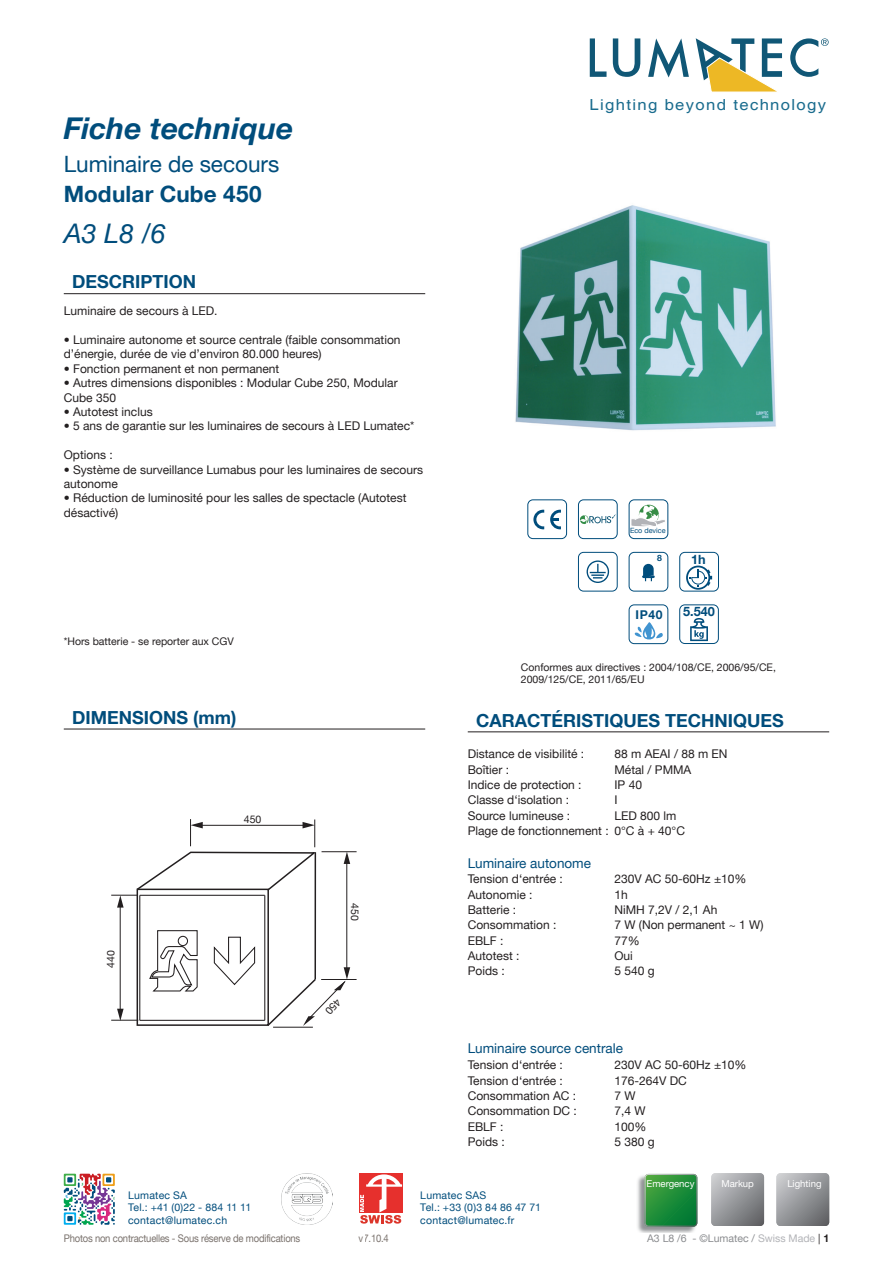
<style>
.page{position:relative;width:893px;height:1263px;background:#fff}
.page>*{position:absolute;margin:0;border:0;box-sizing:border-box;transform-origin:0 0}
.t1{font:italic 700 30px "Helvetica Neue";color:#004d7c}
.t2{font:italic 27px "Helvetica Neue";color:#004d7c}
.t3{font:22.5px "Helvetica Neue";color:#004d7c}
.t4{font:700 22.5px "Helvetica Neue";letter-spacing:.01em;color:#004d7c}
.t5{font:700 18px "Helvetica Neue";color:#004d7c}
.t6{font:15.3px "Helvetica";letter-spacing:.08em;color:#1a6c8e;scale:1.09 1}
.t7{font:13.5px "Helvetica Neue";color:#004d7c}
.t8{font:700 12.75px "Helvetica Neue";color:#004d7c}
.t9{font:700 12.15px "Helvetica Neue";color:#004d7c}
.t10{font:12px/14.4px "Helvetica Neue";color:#231f20}
.t11{font:10.5px/12.6px "Helvetica Neue";color:#231f20}
.t12{font:10.5px/12px "Helvetica Neue";letter-spacing:.02em;color:#004d7c}
.t13{font:10.5px "Helvetica Neue";letter-spacing:-.02em;color:#79716c;scale:.9 1}
.t14{font:10.5px "Helvetica Neue";color:#8a8c8f}
.t15{font:9.6px "Helvetica Neue";color:#fff}
.t16{font:700 8.7px "Helvetica Neue";color:#004d7c}
.t17{font:7.2px "Helvetica Neue";color:#004d7c}
.s1{color:#b2b3b7}
.s2{color:#231f20}
.s3{font-weight:700;color:#231f20}
</style>
<div class="page">
<hr style="left:64px;top:293px;width:361px;height:1px;background:#231f20">
<img style="left:515px;top:205px;width:261px;height:226px">
<div style="left:527px;top:499px;width:40px;height:40px;border:1px solid #004d7c;border-radius:5px"></div>
<svg style="left:533px;top:510px;width:11px;height:19px"></svg>
<svg style="left:550px;top:510px;width:11px;height:19px"></svg>
<div style="left:578px;top:499px;width:40px;height:40px;border:1px solid #004d7c;border-radius:5px"></div>
<svg style="left:579px;top:514px;width:37px;height:11px"></svg>
<div style="left:629px;top:499px;width:39px;height:40px;border:1px solid #004d7c;border-radius:5px"></div>
<svg style="left:630px;top:505px;width:37px;height:23px"></svg>
<div style="left:578px;top:552px;width:40px;height:39px;border:1px solid #004d7c;border-radius:5px"></div>
<svg style="left:587px;top:560px;width:22px;height:23px"></svg>
<div style="left:629px;top:552px;width:39px;height:39px;border:1px solid #004d7c;border-radius:5px"></div>
<svg style="left:642px;top:564px;width:13px;height:17px"></svg>
<div style="left:679px;top:552px;width:40px;height:39px;border:1px solid #004d7c;border-radius:5px"></div>
<svg style="left:686px;top:566px;width:26px;height:24px"></svg>
<div style="left:629px;top:604px;width:39px;height:40px;border:1px solid #004d7c;border-radius:5px"></div>
<svg style="left:634px;top:622px;width:29px;height:17px"></svg>
<div style="left:679px;top:604px;width:40px;height:40px;border:1px solid #004d7c;border-radius:5px"></div>
<svg style="left:690px;top:618px;width:18px;height:23px"></svg>
<hr style="left:64px;top:729px;width:361px;height:1px;background:#231f20">
<hr style="left:468px;top:731px;width:361px;height:1px;background:#231f20">
<hr style="left:346px;top:862px;width:1px;height:107px;background:#231f20">
<svg style="left:344px;top:852px;width:6px;height:12px"></svg>
<hr style="left:322px;top:851px;width:35px;height:1px;background:#231f20">
<hr style="left:321px;top:979px;width:36px;height:1px;background:#231f20">
<hr style="left:273px;top:1027px;width:40px;height:1px;background:#231f20">
<hr style="left:120px;top:905px;width:1px;height:107px;background:#231f20">
<svg style="left:111px;top:1009px;width:26px;height:12px"></svg>
<svg style="left:111px;top:819px;width:206px;height:88px"></svg>
<hr style="left:140px;top:895px;width:125px;height:1px;background:#231f20">
<hr style="left:140px;top:1020px;width:125px;height:1px;background:#231f20">
<hr style="left:264px;top:895px;width:1px;height:125px;background:#231f20">
<svg style="left:213px;top:936px;width:43px;height:50px"></svg>
<svg style="left:149px;top:930px;width:49px;height:62px"></svg>
<hr style="left:314px;top:852px;width:2px;height:127px;background:#231f20">
<div style="left:137px;top:888px;width:132px;height:138px;border:2px solid #231f20"></div>
<svg style="left:648px;top:38px;width:41px;height:39px"></svg>
<svg style="left:613px;top:38px;width:27px;height:39px"></svg>
<svg style="left:590px;top:38px;width:16px;height:39px"></svg>
<svg style="left:790px;top:38px;width:39px;height:39px"></svg>
<svg style="left:696px;top:38px;width:86px;height:54px"></svg>
<svg style="left:64px;top:1174px;width:51px;height:51px"></svg>
<div style="left:359px;top:1173px;width:43px;height:40px;background:#e6302d"></div>
<svg style="left:361px;top:1223px;width:39px;height:1px"></svg>
<svg style="left:360px;top:1174px;width:42px;height:49px"></svg>
<img style="left:281px;top:1173px;width:52px;height:52px">
<svg style="left:742px;top:1173px;width:22px;height:53px"></svg>
<svg style="left:776px;top:1173px;width:53px;height:53px;background:#96989b"></svg>
<img style="left:637px;top:1173px;width:105px;height:60px">
<svg style="left:645px;top:1174px;width:52px;height:53px;background:#278e3f"></svg>
<svg style="left:266px;top:967px;width:84px;height:60px"></svg>
<h1 class="t1" style="left:64px;top:110px;width:231px">Fiche technique</h1>
<h3 class="t3" style="left:64px;top:151px;width:217px">Luminaire de secours</h3>
<h3 class="t4" style="left:64px;top:180px;width:199px">Modular Cube 450</h3>
<h2 class="t2" style="left:64px;top:218px;width:104px">A3 L8 /6</h2>
<h3 class="t5" style="left:72px;top:271px;width:125px">DESCRIPTION</h3>
<p class="t10" style="left:64px;top:304px;width:155px">Luminaire de secours à LED.</p>
<p class="t10" style="left:64px;top:332px;width:338px">• Luminaire autonome et source centrale (faible consommation d’énergie, durée de vie d’environ 80.000 heures)</p>
<p class="t10" style="left:64px;top:361px;width:217px">• Fonction permanent et non permanent</p>
<p class="t10" style="left:64px;top:376px;width:335px">• Autres dimensions disponibles : Modular Cube 250, Modular<br>Cube 350</p>
<p class="t10" style="left:64px;top:404px;width:90px">• Autotest inclus</p>
<p class="t10" style="left:64px;top:419px;width:352px">• 5 ans de garantie sur les luminaires de secours à LED Lumatec*</p>
<p class="t10" style="left:64px;top:448px;width:50px">Options :</p>
<p class="t10" style="left:64px;top:462px;width:361px">• Système de surveillance Lumabus pour les luminaires de secours autonome</p>
<p class="t10" style="left:64px;top:491px;width:344px">• Réduction de luminosité pour les salles de spectacle (Autotest désactivé)</p>
<p class="t11" style="left:64px;top:634px;width:172px">*Hors batterie - se reporter aux CGV</p>
<p class="t6" style="left:590px;top:96px;width:218px">Lighting beyond technology</p>
<p class="t17" style="left:630px;top:526px;width:37px">Eco device</p>
<p class="t16" style="left:657px;top:553px;width:6px">8</p>
<p class="t8" style="left:691px;top:551px;width:16px">1h</p>
<p class="t9" style="left:636px;top:607px;width:28px">IP40</p>
<p class="t8" style="left:683px;top:604px;width:33px">5.540</p>
<p class="t11" style="left:521px;top:660px;width:256px">Conformes aux directives : 2004/108/CE, 2006/95/CE,<br>2009/125/CE, 2011/65/EU</p>
<h3 class="t5" style="left:72px;top:706px;width:166px">DIMENSIONS (mm)</h3>
<h3 class="t5" style="left:476px;top:709px;width:309px">CARACTÉRISTIQUES TECHNIQUES</h3>
<p class="t11" style="left:104px;top:968px;width:19px;rotate:-90deg">440</p>
<p class="t11" style="left:244px;top:812px;width:19px">450</p>
<p class="t11" style="left:361px;top:903px;width:19px;rotate:90deg">450</p>
<p class="t10" style="left:468px;top:747px;width:118px">Distance de visibilité :</p>
<p class="t10" style="left:614px;top:747px;width:115px">88 m AEAI / 88 m EN</p>
<p class="t10" style="left:468px;top:762px;width:43px">Boîtier :</p>
<p class="t10" style="left:614px;top:762px;width:78px">Métal / PMMA</p>
<p class="t10" style="left:468px;top:777px;width:115px">Indice de protection :</p>
<p class="t10" style="left:614px;top:777px;width:29px">IP 40</p>
<p class="t10" style="left:468px;top:793px;width:103px">Classe d‘isolation :</p>
<p class="t10" style="left:614px;top:793px;width:5px">I</p>
<p class="t10" style="left:468px;top:808px;width:104px">Source lumineuse :</p>
<p class="t10" style="left:468px;top:808px;width:219px;line-height:15.3px;text-indent:147px">LED 800 lm<br>Plage de fonctionnement : 0°C à + 40°C</p>
<p class="t7" style="left:468px;top:855px;width:125px">Luminaire autonome</p>
<p class="t10" style="left:468px;top:872px;width:97px">Tension d‘entrée :</p>
<p class="t10" style="left:614px;top:872px;width:134px">230V AC 50-60Hz ±10%</p>
<p class="t10" style="left:468px;top:887px;width:66px">Autonomie :</p>
<p class="t10" style="left:614px;top:887px;width:15px">1h</p>
<p class="t10" style="left:468px;top:902px;width:50px">Batterie :</p>
<p class="t10" style="left:614px;top:902px;width:104px">NiMH 7,2V / 2,1 Ah</p>
<p class="t10" style="left:468px;top:918px;width:90px">Consommation :</p>
<p class="t10" style="left:614px;top:918px;width:151px">7 W (Non permanent ~ 1 W)</p>
<p class="t10" style="left:468px;top:933px;width:37px">EBLF :</p>
<p class="t10" style="left:614px;top:933px;width:27px">77%</p>
<p class="t10" style="left:468px;top:948px;width:53px">Autotest :</p>
<p class="t10" style="left:614px;top:948px;width:20px">Oui</p>
<p class="t10" style="left:468px;top:964px;width:39px">Poids :</p>
<p class="t10" style="left:614px;top:964px;width:42px">5 540 g</p>
<p class="t7" style="left:468px;top:1040px;width:157px">Luminaire source centrale</p>
<p class="t10" style="left:468px;top:1058px;width:97px">Tension d‘entrée :</p>
<p class="t10" style="left:614px;top:1058px;width:134px">230V AC 50-60Hz ±10%</p>
<p class="t10" style="left:468px;top:1073px;width:97px">Tension d‘entrée :</p>
<p class="t10" style="left:614px;top:1073px;width:74px">176-264V DC</p>
<p class="t10" style="left:468px;top:1088px;width:110px">Consommation AC :</p>
<p class="t10" style="left:614px;top:1088px;width:23px">7 W</p>
<p class="t10" style="left:468px;top:1104px;width:111px">Consommation DC :</p>
<p class="t10" style="left:614px;top:1104px;width:33px">7,4 W</p>
<p class="t10" style="left:468px;top:1119px;width:37px">EBLF :</p>
<p class="t10" style="left:614px;top:1119px;width:34px">100%</p>
<p class="t10" style="left:468px;top:1134px;width:39px">Poids :</p>
<p class="t10" style="left:614px;top:1134px;width:42px">5 380 g</p>
<p class="t12" style="left:128px;top:1189px;width:125px">Lumatec SA<br>Tel.: +41 (0)22 - 884 11 11 contact@lumatec.ch</p>
<p class="t12" style="left:420px;top:1189px;width:122px">Lumatec SAS<br>Tel.: +33 (0)3 84 86 47 71 contact@lumatec.fr</p>
<p class="t15" style="left:647px;top:1178px;width:49px">Emergency</p>
<p class="t15" style="left:721px;top:1177px;width:34px">Markup</p>
<p class="t15" style="left:787px;top:1177px;width:36px">Lighting</p>
<p class="t13" style="left:358px;top:1232px;width:7px">v</p>
<p class="t14" style="left:647px;top:1232px;width:184px">A3 L8 /6 - ©Lumatec / <span class="s1">Swiss Made</span> <span class="s2">|</span> <span class="s3">1</span></p>
<p class="t13" style="left:64px;top:1232px;width:264px">Photos non contractuelles - Sous réserve de modifications</p>
<p class="t13" style="left:358px;top:1232px;width:35px">17.10.4</p>
</div>
